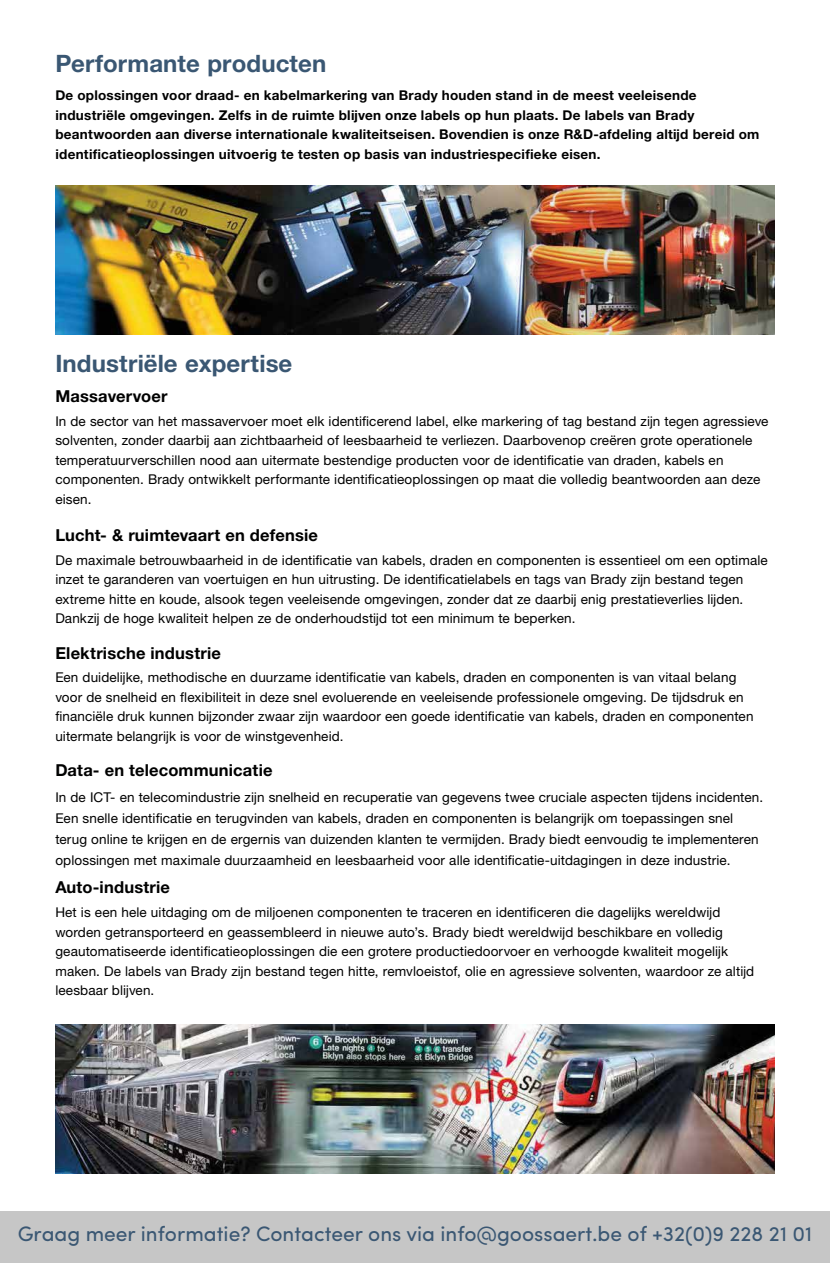
<style>
.page{position:relative;width:830px;height:1263px;background:#fff}
.page>*{position:absolute;margin:0;border:0;box-sizing:border-box;transform-origin:0 0}
.t1{font:700 24px "Helvetica Neue LT Pro";letter-spacing:.005em;color:#3a5773}
.t2{font:21px "Sofia Pro";color:#3a5773}
.t3{font:700 16.5px "Helvetica Neue LT Pro";letter-spacing:.01em;color:#000100}
.t4{font:13.5px/19.5px "Helvetica Neue LT Pro";letter-spacing:.01em;color:#000100}
.t5{font:700 13.5px/19.5px "Helvetica Neue LT Pro";letter-spacing:.02em;color:#000100}
</style>
<div class="page">
<div style="left:0;top:1212px;width:829px;height:51px;background:#c6c6c6"></div>
<img style="left:55px;top:186px;width:719px;height:149px">
<img style="left:55px;top:1025px;width:719px;height:149px">
<h1 class="t1" style="left:55px;top:49px;width:272px">Performante producten</h1>
<p class="t5" style="left:55px;top:85px;width:705px">De oplossingen voor draad- en kabelmarkering van Brady houden stand in de meest veeleisende industriële omgevingen. Zelfs in de ruimte blĳven onze labels op hun plaats. De labels van Brady beantwoorden aan diverse internationale kwaliteitseisen. Bovendien is onze R&amp;D-afdeling altĳd bereid om identificatieoplossingen uitvoerig te testen op basis van industriespecifieke eisen.</p>
<h1 class="t1" style="left:55px;top:348px;width:238px">Industriële expertise</h1>
<p class="t3" style="left:55px;top:386px;width:114px">Massavervoer</p>
<p class="t4" style="left:55px;top:411px;width:714px">In de sector van het massavervoer moet elk identificerend label, elke markering of tag bestand zĳn tegen agressieve solventen, zonder daarbĳ aan zichtbaarheid of leesbaarheid te verliezen. Daarbovenop creëren grote operationele temperatuurverschillen nood aan uitermate bestendige producten voor de identificatie van draden, kabels en componenten. Brady ontwikkelt performante identificatieoplossingen op maat die volledig beantwoorden aan deze eisen.</p>
<p class="t3" style="left:55px;top:525px;width:264px">Lucht- &amp; ruimtevaart en defensie</p>
<p class="t4" style="left:55px;top:550px;width:713px">De maximale betrouwbaarheid in de identificatie van kabels, draden en componenten is essentieel om een optimale inzet te garanderen van voertuigen en hun uitrusting. De identificatielabels en tags van Brady zĳn bestand tegen extreme hitte en koude, alsook tegen veeleisende omgevingen, zonder dat ze daarbĳ enig prestatieverlies lĳden.<br>Dankzĳ de hoge kwaliteit helpen ze de onderhoudstĳd tot een minimum te beperken.</p>
<p class="t3" style="left:55px;top:642px;width:167px">Elektrische industrie</p>
<p class="t4" style="left:55px;top:668px;width:699px">Een duidelĳke, methodische en duurzame identificatie van kabels, draden en componenten is van vitaal belang voor de snelheid en flexibiliteit in deze snel evoluerende en veeleisende professionele omgeving. De tĳdsdruk en financiële druk kunnen bĳzonder zwaar zĳn waardoor een goede identificatie van kabels, draden en componenten uitermate belangrĳk is voor de winstgevenheid.</p>
<p class="t3" style="left:55px;top:760px;width:219px">Data- en telecommunicatie</p>
<p class="t4" style="left:55px;top:786px;width:709px;line-height:21px">In de ICT- en telecomindustrie zĳn snelheid en recuperatie van gegevens twee cruciale aspecten tĳdens incidenten.<br>Een snelle identificatie en terugvinden van kabels, draden en componenten is belangrĳk om toepassingen snel terug online te krĳgen en de ergernis van duizenden klanten te vermĳden. Brady biedt eenvoudig te implementeren oplossingen met maximale duurzaamheid en leesbaarheid voor alle identificatie-uitdagingen in deze industrie.</p>
<p class="t3" style="left:55px;top:877px;width:116px">Auto-industrie</p>
<p class="t4" style="left:55px;top:902px;width:700px">Het is een hele uitdaging om de miljoenen componenten te traceren en identificeren die dagelĳks wereldwĳd worden getransporteerd en geassembleerd in nieuwe auto’s. Brady biedt wereldwĳd beschikbare en volledig geautomatiseerde identificatieoplossingen die een grotere productiedoorvoer en verhoogde kwaliteit mogelĳk maken. De labels van Brady zĳn bestand tegen hitte, remvloeistof, olie en agressieve solventen, waardoor ze altĳd leesbaar blĳven.</p>
<h2 class="t2" style="left:18px;top:1218px;width:795px">Graag meer informatie? Contacteer ons via info@goossaert.be of +32(0)9 228 21 01</h2>
</div>
